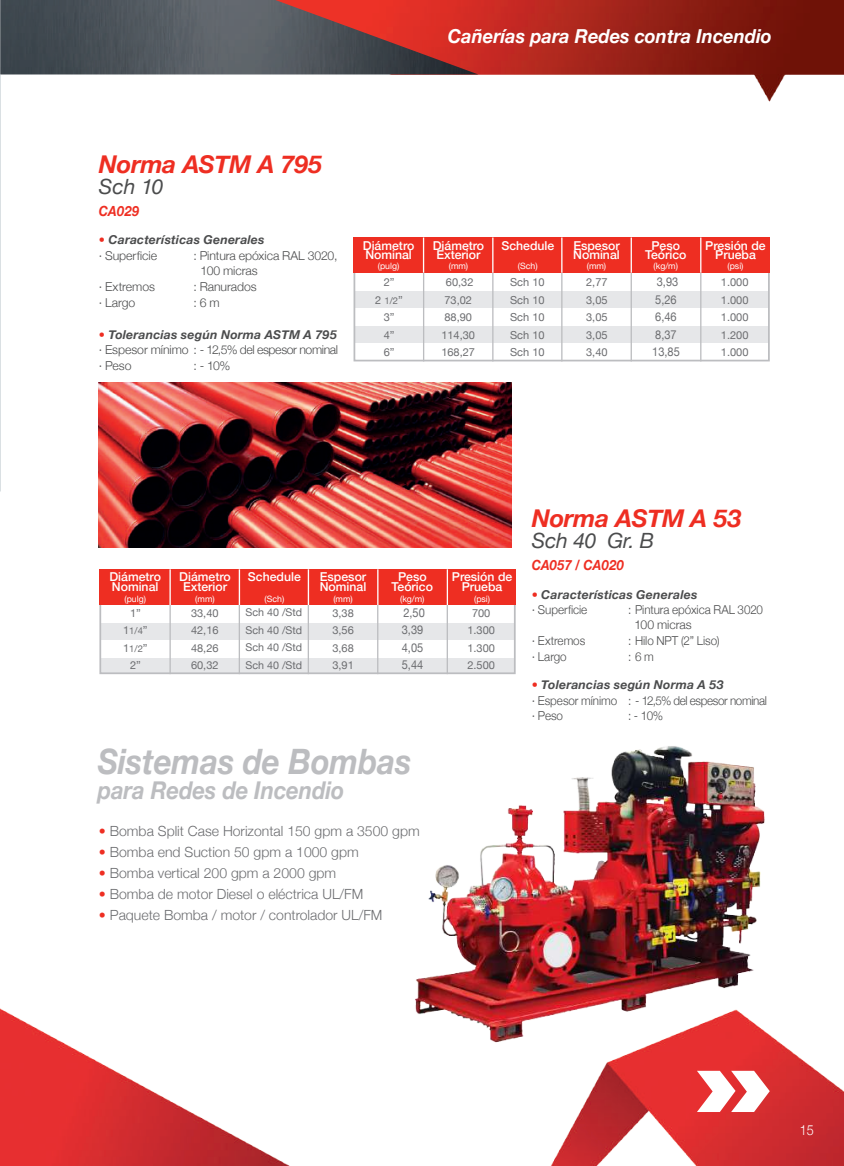
<style>
.page{position:relative;width:844px;height:1166px;background:#fff}
.page>*{position:absolute;margin:0;border:0;box-sizing:border-box;transform-origin:0 0}
.t1{font:italic 700 35px "Helvetica Neue";letter-spacing:-.005em;color:#bcbdc0;scale:.9 1}
.t2{font:italic 700 24.5px "Helvetica Neue";letter-spacing:-.01em;color:#ee2e22}
.t3{font:italic 700 24.5px "Helvetica Neue";letter-spacing:-.005em;color:#bcbdc0;scale:.9 1}
.t4{font:italic 21px "Helvetica Neue";letter-spacing:-.005em;color:#4b4c4d}
.t5{font:italic 700 19.25px "Helvetica Neue";color:#fff;scale:.95 1}
.t6{font:300 14px "Helvetica Neue";color:#6c6d70}
.t7{font:italic 700 14px "Helvetica Neue";letter-spacing:.02em;color:#ee2e22;scale:.9 1}
.t8{font:300 14px "Helvetica Neue";color:#fff;scale:.9 1}
.t9{font:300 12.25px/15.8px "Helvetica Neue";letter-spacing:-.005em;color:#4b4c4d;text-align:justify}
.t10{font:500 12.25px/10.2px "Helvetica Neue";color:#fff;text-align:center}
.t11{font:italic 700 12.25px/15.8px "Helvetica Neue";letter-spacing:.02em;color:#4b4c4d}
.t12{font:300 12.25px/15.8px "Helvetica Neue";letter-spacing:-.025em;color:#4b4c4d}
.t13{font:300 12.25px "Helvetica Neue";letter-spacing:-.005em;color:#4b4c4d;scale:.95 1}
.t14{font:12.25px/17.5px "Helvetica Neue";color:#6c6d70;scale:.9 1}
.t15{font:11.03px/17.5px "Helvetica Neue";color:#6c6d70;text-align:justify}
.t16{font:10.67px/17.5px "Helvetica Neue";color:#6c6d70;text-align:justify}
.t17{font:9.45px/17.5px "Helvetica Neue";color:#6c6d70}
.t18{font:8.75px "Helvetica Neue";color:#fff}
.s1{font-weight:400;color:#ee2e22}
.s2{font-weight:300;font-style:normal}
.s3{font-weight:400;font-style:italic;color:#ee2e22}
.s4{font-weight:700;font-style:italic}
.s5{font-size:11.03px}
.s6{color:#ee2e22}
</style>
<div class="page">
<img style="left:0;top:1008px;width:290px;height:158px">
<img style="left:164px;top:0;width:679px;height:102px">
<img style="left:0;top:0;width:478px;height:74px">
<img style="left:551px;top:1034px;width:292px;height:132px">
<svg style="left:696px;top:1071px;width:73px;height:41px"></svg>
<img style="left:99px;top:383px;width:412px;height:165px">
<div style="left:100px;top:591px;width:414px;height:82px;background:#e6e7e9"></div>
<div style="left:100px;top:640px;width:414px;height:18px;background:#fff"></div>
<div style="left:100px;top:605px;width:414px;height:17px;background:#fff"></div>
<div style="left:99px;top:590px;width:416px;height:84px;border:2px solid #bcbdc0"></div>
<hr style="left:169px;top:605px;width:2px;height:69px;background:#bcbdc0">
<hr style="left:239px;top:605px;width:1px;height:69px;background:#bcbdc0">
<hr style="left:307px;top:605px;width:2px;height:69px;background:#bcbdc0">
<hr style="left:377px;top:605px;width:1px;height:69px;background:#bcbdc0">
<hr style="left:446px;top:605px;width:2px;height:69px;background:#bcbdc0">
<div style="left:99px;top:569px;width:416px;height:36px;background:#ee2e22"></div>
<hr style="left:169px;top:569px;width:2px;height:36px;background:#fff">
<hr style="left:239px;top:569px;width:1px;height:36px;background:#fff">
<hr style="left:307px;top:569px;width:2px;height:36px;background:#fff">
<hr style="left:377px;top:569px;width:1px;height:36px;background:#fff">
<hr style="left:446px;top:569px;width:2px;height:36px;background:#fff">
<div style="left:354px;top:259px;width:414px;height:102px;background:#e6e7e9"></div>
<div style="left:354px;top:308px;width:414px;height:18px;background:#fff"></div>
<div style="left:354px;top:343px;width:414px;height:18px;background:#fff"></div>
<div style="left:354px;top:273px;width:414px;height:17px;background:#fff"></div>
<div style="left:353px;top:258px;width:416px;height:103px;border:2px solid #bcbdc0"></div>
<div style="left:353px;top:238px;width:416px;height:35px;background:#ee2e22"></div>
<hr style="left:423px;top:237px;width:1px;height:36px;background:#fff">
<hr style="left:492px;top:237px;width:1px;height:36px;background:#fff">
<hr style="left:561px;top:237px;width:1px;height:36px;background:#fff">
<hr style="left:630px;top:237px;width:1px;height:36px;background:#fff">
<hr style="left:700px;top:237px;width:1px;height:36px;background:#fff">
<hr style="left:423px;top:273px;width:1px;height:88px;background:#bcbdc0">
<hr style="left:492px;top:273px;width:1px;height:88px;background:#bcbdc0">
<hr style="left:561px;top:273px;width:1px;height:88px;background:#bcbdc0">
<hr style="left:630px;top:273px;width:1px;height:88px;background:#bcbdc0">
<hr style="left:700px;top:273px;width:1px;height:88px;background:#bcbdc0">
<img style="left:415px;top:746px;width:354px;height:306px">
<h3 class="t5" style="left:447px;top:21px;width:342px">Cañerías para Redes contra Incendio</h3>
<h2 class="t2" style="left:99px;top:145px;width:225px">Norma ASTM A 795</h2>
<h3 class="t4" style="left:99px;top:171px;width:66px">Sch 10</h3>
<p class="t7" style="left:99px;top:200px;width:46px">CA029</p>
<p class="t11" style="left:99px;top:232px;width:167px"><span class="s1">•</span> Características Generales <span class="s2">· Superficie</span></p>
<p class="t9" style="left:193px;top:247px;width:145px">: Pintura epóxica RAL 3020,</p>
<p class="t9" style="left:200px;top:262px;width:59px">100 micras</p>
<p class="t9" style="left:99px;top:278px;width:57px">· Extremos</p>
<p class="t9" style="left:193px;top:278px;width:65px">: Ranurados</p>
<p class="t9" style="left:99px;top:294px;width:38px">· Largo</p>
<p class="t9" style="left:193px;top:294px;width:28px">: 6 m</p>
<p class="t9" style="left:99px;top:325px;width:241px"><span class="s3">•</span> <span class="s4">Tolerancias según Norma ASTM A 795 </span>· Espesor mínimo : - 12,5% del espesor nominal · Peso</p>
<p class="t9" style="left:193px;top:357px;width:38px">: - 10%</p>
<p class="t10" style="left:363px;top:240px;width:53px;line-height:9.6px;text-align:left">Diámetro<br>Nominal</p>
<p class="t18" style="left:378px;top:260px;width:23px">(pulg)</p>
<p class="t15" style="left:383px;top:274px;width:12px">2”</p>
<p class="t17" style="left:375px;top:292px;width:29px"><span class="s5">2</span> 1/2<span class="s5">”</span></p>
<p class="t15" style="left:383px;top:309px;width:12px">3” 4” 6”</p>
<p class="t10" style="left:432px;top:240px;width:53px;line-height:9.6px">Diámetro<br>Exterior</p>
<p class="t18" style="left:448px;top:260px;width:21px">(mm)</p>
<p class="t10" style="left:501px;top:239px;width:54px">Schedule</p>
<p class="t18" style="left:518px;top:260px;width:21px">(Sch)</p>
<p class="t10" style="left:573px;top:240px;width:48px;line-height:9.6px;text-align:left">Espesor<br>Nominal</p>
<p class="t18" style="left:586px;top:260px;width:21px">(mm)</p>
<p class="t10" style="left:645px;top:240px;width:43px;line-height:9.6px">Peso<br>Teórico</p>
<p class="t18" style="left:653px;top:260px;width:26px">(kg/m)</p>
<p class="t10" style="left:705px;top:240px;width:62px;line-height:9.6px">Presión de<br>Prueba</p>
<p class="t18" style="left:727px;top:260px;width:18px">(psi)</p>
<p class="t15" style="left:510px;top:274px;width:36px">Sch 10<br>Sch 10<br>Sch 10<br>Sch 10<br>Sch 10</p>
<p class="t14" style="left:652px;top:274px;width:32px;text-align:center">3,93<br>5,26<br>6,46<br>8,37<br>13,85</p>
<p class="t15" style="left:720px;top:274px;width:29px">1.000<br>1.000<br>1.000<br>1.200<br>1.000</p>
<p class="t15" style="left:441px;top:274px;width:35px;text-align:center">60,32<br>73,02<br>88,90<br>114,30<br>168,27</p>
<p class="t15" style="left:586px;top:274px;width:23px">2,77<br>3,05<br>3,05<br>3,05<br>3,40</p>
<p class="t10" style="left:109px;top:571px;width:53px;text-align:left">Diámetro<br>Nominal</p>
<p class="t18" style="left:124px;top:592px;width:23px">(pulg)</p>
<p class="t15" style="left:130px;top:605px;width:12px">1”</p>
<p class="t17" style="left:123px;top:622px;width:26px"><span class="s5">1</span>1/4<span class="s5">”<br>1</span>1/2<span class="s5">”</span></p>
<p class="t15" style="left:130px;top:657px;width:12px">2”</p>
<p class="t10" style="left:179px;top:571px;width:53px">Diámetro<br>Exterior</p>
<p class="t18" style="left:195px;top:592px;width:21px">(mm)</p>
<p class="t10" style="left:248px;top:571px;width:54px">Schedule</p>
<p class="t18" style="left:264px;top:592px;width:21px">(Sch)</p>
<p class="t10" style="left:320px;top:571px;width:48px;text-align:left">Espesor<br>Nominal</p>
<p class="t18" style="left:333px;top:592px;width:21px">(mm)</p>
<p class="t10" style="left:391px;top:571px;width:43px">Peso<br>Teórico</p>
<p class="t18" style="left:400px;top:592px;width:26px">(kg/m)</p>
<p class="t10" style="left:452px;top:571px;width:62px">Presión de<br>Prueba</p>
<p class="t18" style="left:474px;top:592px;width:18px">(psi)</p>
<p class="t16" style="left:245px;top:604px;width:58px">Sch 40 /Std Sch 40 /Std Sch 40 /Std Sch 40 /Std</p>
<p class="t14" style="left:402px;top:604px;width:27px">2,50<br>3,39<br>4,05<br>5,44</p>
<p class="t15" style="left:467px;top:605px;width:29px;text-align:center">700<br>1.300<br>1.300<br>2.500</p>
<p class="t15" style="left:191px;top:605px;width:29px">33,40<br>42,16<br>48,26<br>60,32</p>
<p class="t15" style="left:332px;top:605px;width:23px">3,38<br>3,56<br>3,68<br>3,91</p>
<h1 class="t1" style="left:98px;top:734px;width:350px">Sistemas de Bombas</h1>
<h2 class="t3" style="left:98px;top:770px;width:275px">para Redes de Incendio</h2>
<p class="t6" style="left:99px;top:819px;width:322px"><span class="s6">•</span> Bomba Split Case Horizontal 150 gpm a 3500 gpm</p>
<p class="t6" style="left:99px;top:840px;width:261px"><span class="s6">•</span> Bomba end Suction 50 gpm a 1000 gpm</p>
<p class="t6" style="left:99px;top:861px;width:239px"><span class="s6">•</span> Bomba vertical 200 gpm a 2000 gpm</p>
<p class="t6" style="left:99px;top:882px;width:266px"><span class="s6">•</span> Bomba de motor Diesel o eléctrica UL/FM</p>
<p class="t6" style="left:99px;top:903px;width:285px"><span class="s6">•</span> Paquete Bomba / motor / controlador UL/FM</p>
<h2 class="t2" style="left:531px;top:499px;width:211px">Norma ASTM A 53</h2>
<h3 class="t4" style="left:531px;top:525px;width:124px">Sch 40 Gr. B</h3>
<p class="t7" style="left:531px;top:554px;width:104px">CA057 / CA020</p>
<p class="t11" style="left:531px;top:587px;width:167px"><span class="s1">•</span> Características Generales <span class="s2">· Superficie</span></p>
<p class="t13" style="left:628px;top:600px;width:143px">: Pintura epóxica RAL 3020</p>
<p class="t9" style="left:634px;top:615px;width:59px">100 micras</p>
<p class="t9" style="left:531px;top:631px;width:55px">· Extremos</p>
<p class="t13" style="left:628px;top:630px;width:98px">: Hilo NPT (2” Liso)</p>
<p class="t9" style="left:531px;top:647px;width:36px">· Largo</p>
<p class="t13" style="left:628px;top:646px;width:29px">: 6 m</p>
<p class="t12" style="left:531px;top:676px;width:237px"><span class="s3">•</span> <span class="s4">Tolerancias según Norma A 53<br></span>· Espesor mínimo : - 12,5% del espesor nominal · Peso</p>
<p class="t13" style="left:628px;top:706px;width:38px">: - 10%</p>
<p class="t8" style="left:799px;top:1118px;width:17px">15</p>
</div>
